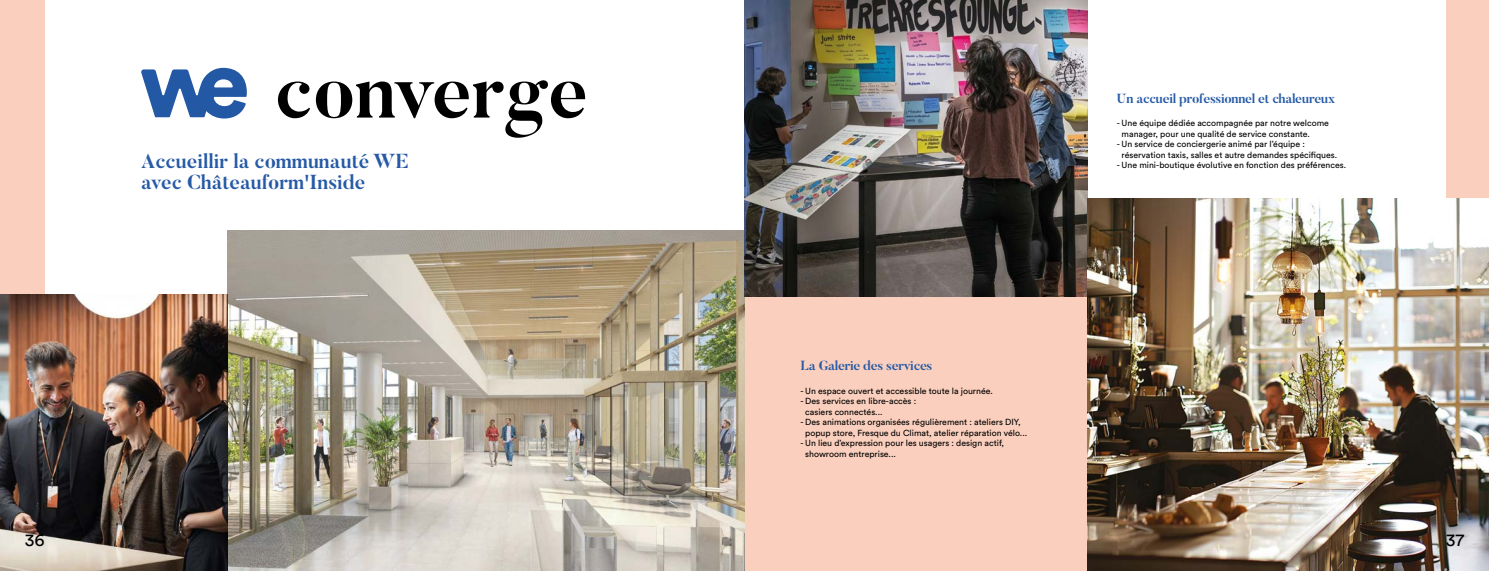
<style>
.page{position:relative;width:1489px;height:571px;background:#fff}
.page>*{position:absolute;margin:0;border:0;box-sizing:border-box;transform-origin:0 0}
.t1{font:700 76.48px "Butler";color:#000}
.t2{font:700 20.12px/20.1px "Butler";color:#265aa6}
.t3{font:17.5px "Circular Std";color:#000}
.t4{font:700 13.12px "Butler";letter-spacing:-.02em;color:#265aa6}
.t5{font:8.75px/10.5px "Circular Std";color:#000}
</style>
<div class="page">
<div style="left:1445px;top:0;width:43px;height:570px;background:#facfbd"></div>
<div style="left:744px;top:0;width:343px;height:570px;background:#facfbd"></div>
<div style="left:0;top:0;width:45px;height:570px;background:#facfbd"></div>
<img style="left:227px;top:230px;width:517px;height:340px">
<img style="left:0;top:294px;width:227px;height:276px">
<svg style="left:141px;top:68px;width:106px;height:50px"></svg>
<img style="left:744px;top:0;width:343px;height:296px">
<img style="left:1087px;top:198px;width:401px;height:372px">
<h1 class="t1" style="left:274px;top:42px;width:315px">converge</h1>
<h2 class="t2" style="left:141px;top:151px;width:269px">Accueillir la communauté WE avec Châteauform'Inside</h2>
<h3 class="t4" style="left:800px;top:357px;width:134px">La Galerie des services</h3>
<p class="t5" style="left:800px;top:385px;width:194px">- Un espace ouvert et accessible toute la journée.</p>
<p class="t5" style="left:805px;top:395px;width:112px;text-indent:-5px">- Des services en libre-accès : casiers connectés...</p>
<p class="t5" style="left:805px;top:416px;width:223px;text-indent:-5px">- Des animations organisées régulièrement : ateliers DIY, popup store, Fresque du Climat, atelier réparation vélo...</p>
<p class="t5" style="left:805px;top:437px;width:200px;text-indent:-5px">- Un lieu d’expression pour les usagers : design actif, showroom entreprise...</p>
<h3 class="t4" style="left:1116px;top:89px;width:220px">Un accueil professionnel et chaleureux</h3>
<p class="t5" style="left:1121px;top:118px;width:209px;text-indent:-5px">- Une équipe dédiée accompagnée par notre welcome manager, pour une qualité de service constante.</p>
<p class="t5" style="left:1121px;top:139px;width:217px;text-indent:-5px">- Un service de conciergerie animé par l’équipe : réservation taxis, salles et autre demandes spécifiques.</p>
<p class="t5" style="left:1116px;top:160px;width:231px">- Une mini-boutique évolutive en fonction des préférences.</p>
<h3 class="t3" style="left:25px;top:529px;width:21px">36</h3>
<h3 class="t3" style="left:1445px;top:529px;width:20px">37</h3>
</div>
